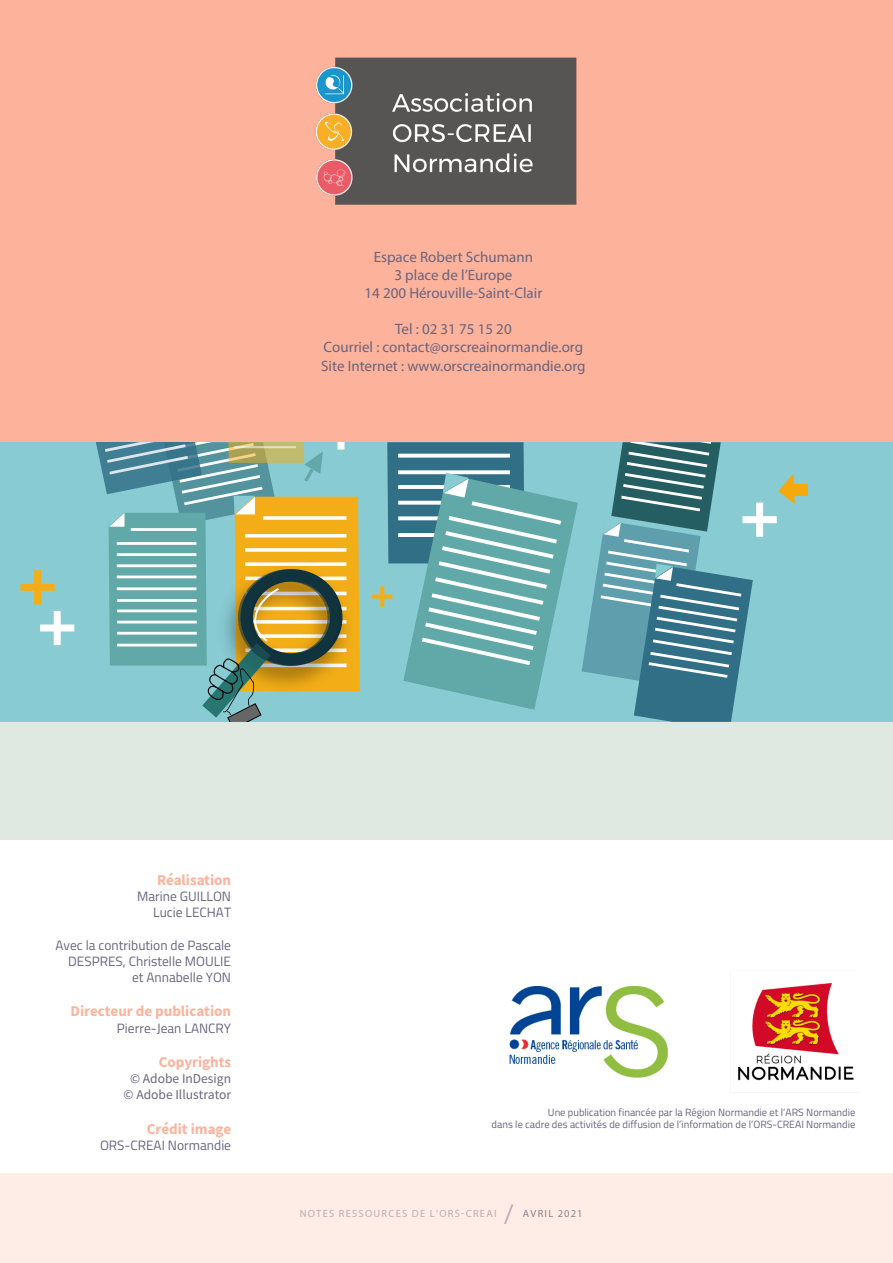
<style>
.page{position:relative;width:893px;height:1263px;background:#fff}
.page>*{position:absolute;margin:0;border:0;box-sizing:border-box;transform-origin:0 0}
.t1{font:27px "Myriad Pro";color:#a6a2b6}
.Corps_de_texte{font:15px "Myriad Pro";color:#69647e}
.t2{font:700 15px "Source Sans Pro";color:#fdb29b}
.t3{font:13.5px/16.2px "Titillium Web";color:#69647e;text-align:right}
.t4{font:13.5px "Source Sans Pro";color:#69647e}
.t5{font:10.5px "Titillium Web";color:#69647e}
.t6{font:10.5px "Myriad Pro";letter-spacing:.12em;color:#a6a2b6}
.t7{font:10.5px "Myriad Pro";letter-spacing:.12em;color:#69647e}
</style>
<div class="page">
<div style="left:0;top:0;width:893px;height:764px;background:#fdb29b"></div>
<img style="left:510px;top:986px;width:157px;height:91px">
<img style="left:738px;top:982px;width:116px;height:99px">
<img style="left:315px;top:57px;width:262px;height:148px">
<div style="left:0;top:1173px;width:893px;height:90px;background:#feece6"></div>
<div style="left:0;top:717px;width:893px;height:122px;background:#dfe9e1"></div>
<div style="left:0;top:442px;width:893px;height:280px;background:#89cbd3"></div>
<svg style="left:387px;top:442px;width:366px;height:280px"></svg>
<div style="left:54px;top:611px;width:7px;height:34px;background:#fff"></div>
<div style="left:40px;top:624px;width:34px;height:7px;background:#fff"></div>
<div style="left:756px;top:503px;width:7px;height:34px;background:#fff"></div>
<div style="left:742px;top:516px;width:35px;height:7px;background:#fff"></div>
<div style="left:34px;top:570px;width:7px;height:34px;background:#f3ae17"></div>
<div style="left:20px;top:584px;width:35px;height:7px;background:#f3ae17"></div>
<svg style="left:380px;top:586px;width:4px;height:21px"></svg>
<div style="left:372px;top:594px;width:20px;height:5px;background:#f3ae17"></div>
<div style="left:787px;top:484px;width:21px;height:12px;background:#f4a90c"></div>
<svg style="left:778px;top:473px;width:17px;height:31px"></svg>
<svg style="left:96px;top:442px;width:264px;height:280px"></svg>
<p class="Corps_de_texte" style="left:374px;top:248px;width:161px">Espace Robert Schumann</p>
<p class="Corps_de_texte" style="left:394px;top:266px;width:119px">3 place de l’Europe</p>
<p class="Corps_de_texte" style="left:364px;top:284px;width:179px">14 200 Hérouville-Saint-Clair</p>
<p class="Corps_de_texte" style="left:395px;top:320px;width:118px">Tel : 02 31 75 15 20</p>
<p class="Corps_de_texte" style="left:324px;top:338px;width:261px">Courriel : contact@orscreainormandie.org</p>
<p class="Corps_de_texte" style="left:321px;top:356px;width:266px">Site Internet : www.orscreainormandie.org</p>
<p class="t2" style="left:157px;top:870px;width:76px">Réalisation</p>
<p class="t3" style="left:137px;top:888px;width:96px">Marine GUILLON</p>
<p class="t3" style="left:153px;top:904px;width:79px">Lucie LECHAT</p>
<p class="t3" style="left:56px;top:936px;width:177px">Avec la contribution de Pascale<br>DESPRES, Christelle MOULIE</p>
<p class="t3" style="left:132px;top:969px;width:101px">et Annabelle YON</p>
<p class="t2" style="left:70px;top:1001px;width:162px">Directeur de publication</p>
<p class="t3" style="left:117px;top:1019px;width:116px">Pierre-Jean LANCRY</p>
<p class="t2" style="left:159px;top:1052px;width:74px">Copyrights</p>
<p class="t4" style="left:130px;top:1070px;width:102px">© Adobe InDesign</p>
<p class="t4" style="left:124px;top:1086px;width:109px">© Adobe Illustrator</p>
<p class="t2" style="left:147px;top:1118px;width:86px">Crédit image</p>
<p class="t3" style="left:100px;top:1136px;width:133px">ORS-CREAI Normandie</p>
<p class="t5" style="left:548px;top:1104px;width:309px">Une publication financée par la Région Normandie et l’ARS Normandie</p>
<p class="t5" style="left:492px;top:1117px;width:365px">dans le cadre des activités de diffusion de l’information de l’ORS-CREAI Normandie</p>
<p class="t6" style="left:300px;top:1207px;width:199px">NOTES RESSOURCES DE L’ORS-CREAI</p>
<h1 class="t1" style="left:504px;top:1197px;width:11px">/</h1>
<p class="t7" style="left:523px;top:1207px;width:61px">AVRIL 2021</p>
</div>
